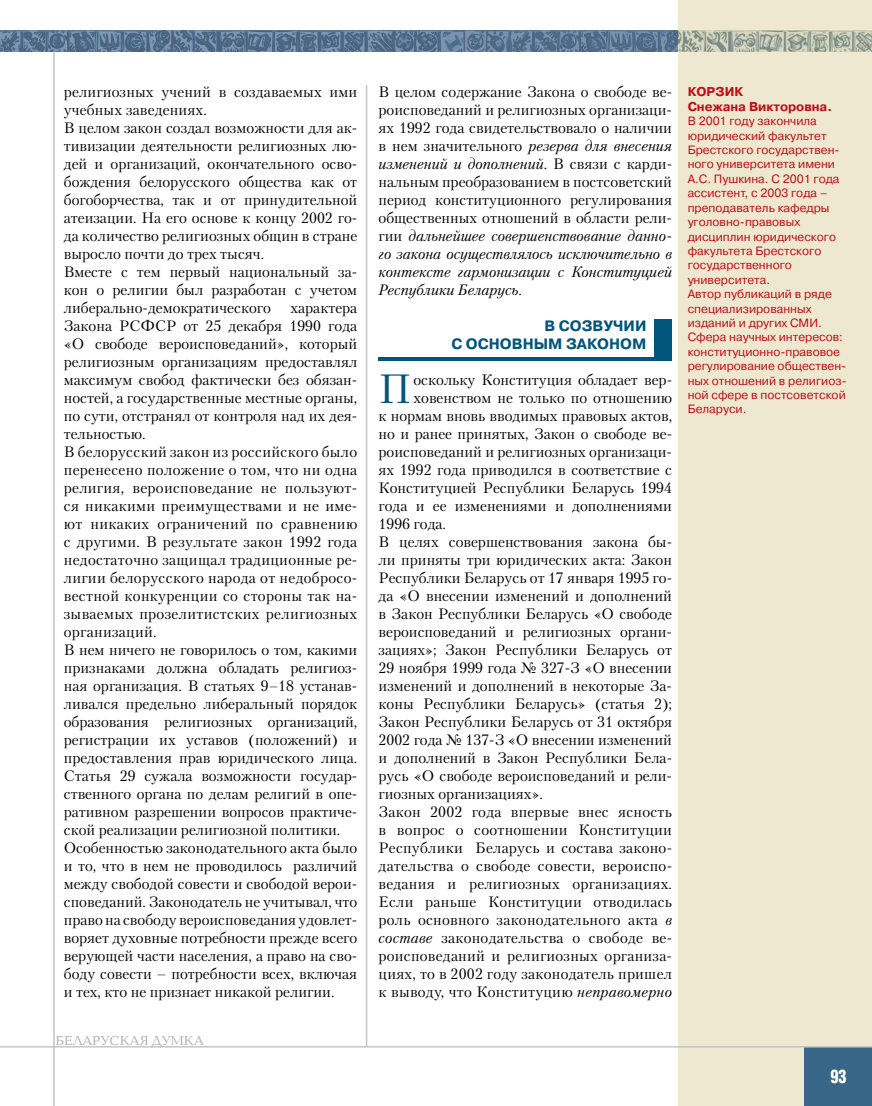
<style>
.page{position:relative;width:872px;height:1106px;background:#fff}
.page>*{position:absolute;margin:0;border:0;box-sizing:border-box;transform-origin:0 0}
.t1{font:40.65px "Petersburg C";color:#00567b}
.t2{font:700 18px "AG Letterica Cond L";color:#fff;scale:.9 1}
.t3{font:15px/18px "Petersburg C";color:#000}
.t4{font:700 15px/18px "Pragmatica C";color:#00567b;text-align:right}
.t5{font:13.5px "Baltica C";color:#aeafb2}
.t6{font:700 12.75px/14.4px "Pragmatica C";color:#c10c13}
.t7{font:12px/14.4px "Pragmatica C";color:#c10c13}
.s1{font-style:italic}
</style>
<div class="page">
<div style="left:678px;top:0;width:194px;height:1106px;background:#efe8d1"></div>
<hr style="left:53px;top:52px;width:2px;height:1054px;background:#c3c5c7">
<hr style="left:366px;top:85px;width:1px;height:961px;background:#c3c5c7">
<div style="left:804px;top:1047px;width:68px;height:59px;background:#386688"></div>
<svg style="left:0;top:31px;width:872px;height:21px;background:#6e8497"></svg>
<hr style="left:0;top:1046px;width:872px;height:1px;background:#c3c5c7">
<div style="left:654px;top:319px;width:18px;height:41px;background:#00567b"></div>
<hr style="left:378px;top:357px;width:294px;height:3px;background:#00567b">
<p class="t3" style="left:64px;top:82px;width:295px">религиозных учений в создаваемых ими учебных заведениях.<br>В целом закон создал возможности для ак&shy;тивизации деятельности религиозных лю&shy;дей и организаций, окончательного осво&shy;бождения белорусского общества как от богоборчества, так и от принудительной атеизации. На его основе к концу 2002 го&shy;да количество религиозных общин в стране выросло почти до трех тысяч.<br>Вместе с тем первый национальный за&shy;кон о религии был разработан с учетом либерально-демократического</p>
<p class="t3" style="left:64px;top:298px;width:295px;text-indent:227px">характера Закона РСФСР от 25 декабря 1990 года «О свободе вероисповеданий», который религиозным организациям предоставлял максимум свобод фактически без обязан&shy;ностей, а государственные местные органы, по сути, отстранял от контроля над их дея&shy;тельностью.<br>В белорусский закон из российского было перенесено положение о том, что ни одна религия, вероисповедание не пользуют&shy;ся никакими преимуществами и не име&shy;ют никаких ограничений по сравнению с другими. В результате закон 1992 года недостаточно защищал традиционные ре&shy;лигии белорусского народа от недобросо&shy;вестной конкуренции со стороны так на&shy;зываемых прозелитистских религиозных организаций.<br>В нем ничего не говорилось о том, какими признаками должна обладать религиоз&shy;ная организация. В статьях 9–18 устанав&shy;ливался предельно либеральный порядок образования религиозных организаций, регистрации их уставов (положений) и предоставления прав юридического лица.<br>Статья 29 сужала возможности государ&shy;ственного органа по делам религий в опе&shy;ративном разрешении вопросов практиче&shy;ской реализации религиозной политики.<br>Особенностью законодательного акта было и то, что в нем не проводилось различий между свободой совести и свободой верои&shy;споведаний. Законодатель не учитывал, что право на свободу вероисповедания удовлет&shy;воряет духовные потребности прежде всего верующей части населения, а право на сво&shy;боду совести – потребности всех, включая и тех, кто не признает никакой религии.</p>
<p class="t5" style="left:56px;top:1033px;width:150px">БЕЛАРУСКАЯ ДУМКА</p>
<p class="t3" style="left:378px;top:82px;width:295px;text-align:justify">В целом содержание Закона о свободе ве&shy;роисповеданий и религиозных организаци&shy;ях 1992 года свидетельствовало о наличии в нем значительного <span class="s1">резерва для внесения изменений и дополнений</span>. В связи с карди&shy;нальным преобразованием в постсоветский период конституционного регулирования общественных отношений в области рели&shy;гии <span class="s1">дальнейшее совершенствование данно&shy;го закона осуществлялось исключительно в контексте гармонизации с Конституцией Республики Беларусь</span>.</p>
<p class="t4" style="left:451px;top:317px;width:197px">В СОЗВУЧИИ<br>С ОСНОВНЫМ ЗАКОНОМ</p>
<h1 class="t1" style="left:378px;top:364px;width:34px">П</h1>
<p class="t3" style="left:413px;top:370px;width:260px">оскольку Конституция обладает вер-</p>
<p class="t3" style="left:413px;top:388px;width:260px">ховенством не только по отношению</p>
<p class="t3" style="left:378px;top:406px;width:295px">к нормам вновь вводимых правовых актов,</p>
<p class="t3" style="left:378px;top:424px;width:295px">но и ранее принятых, Закон о свободе ве-</p>
<p class="t3" style="left:378px;top:442px;width:295px">роисповеданий и религиозных организаци-</p>
<p class="t3" style="left:378px;top:460px;width:295px">ях 1992 года приводился в соответствие с</p>
<p class="t3" style="left:378px;top:478px;width:295px">Конституцией Республики Беларусь 1994</p>
<p class="t3" style="left:378px;top:496px;width:295px">года и ее изменениями и дополнениями</p>
<p class="t3" style="left:378px;top:514px;width:69px">1996 года.</p>
<p class="t3" style="left:378px;top:532px;width:295px">В целях совершенствования закона бы-</p>
<p class="t3" style="left:378px;top:550px;width:295px">ли приняты три юридических акта: Закон</p>
<p class="t3" style="left:378px;top:568px;width:295px">Республики Беларусь от 17 января 1995 го-</p>
<p class="t3" style="left:378px;top:586px;width:295px">да «О внесении изменений и дополнений</p>
<p class="t3" style="left:378px;top:604px;width:295px">в Закон Республики Беларусь «О свободе</p>
<p class="t3" style="left:378px;top:622px;width:295px">вероисповеданий и религиозных органи-</p>
<p class="t3" style="left:378px;top:640px;width:295px">зациях»; Закон Республики Беларусь от</p>
<p class="t3" style="left:378px;top:658px;width:295px">29 ноября 1999 года № 327-З «О внесении</p>
<p class="t3" style="left:378px;top:676px;width:295px">изменений и дополнений в некоторые За-</p>
<p class="t3" style="left:378px;top:694px;width:295px">коны Республики Беларусь» (статья 2);</p>
<p class="t3" style="left:378px;top:712px;width:295px">Закон Республики Беларусь от 31 октября</p>
<p class="t3" style="left:378px;top:730px;width:295px">2002 года № 137-З «О внесении изменений</p>
<p class="t3" style="left:378px;top:748px;width:295px">и дополнений в Закон Республики Бела-</p>
<p class="t3" style="left:378px;top:766px;width:295px">русь «О свободе вероисповеданий и рели-</p>
<p class="t3" style="left:378px;top:784px;width:166px">гиозных организациях».</p>
<p class="t3" style="left:378px;top:802px;width:295px">Закон 2002 года впервые внес ясность</p>
<p class="t3" style="left:378px;top:820px;width:295px">в вопрос о соотношении Конституции</p>
<p class="t3" style="left:378px;top:838px;width:295px">Республики Беларусь и состава законо-</p>
<p class="t3" style="left:378px;top:856px;width:295px">дательства о свободе совести, вероиспо-</p>
<p class="t3" style="left:378px;top:874px;width:295px">ведания и религиозных организациях.</p>
<p class="t3" style="left:378px;top:892px;width:295px">Если раньше Конституции отводилась</p>
<p class="t3" style="left:378px;top:910px;width:295px">роль основного законодательного акта <span class="s1">в</span></p>
<p class="t3" style="left:378px;top:928px;width:295px"><span class="s1">составе</span> законодательства о свободе ве-</p>
<p class="t3" style="left:378px;top:946px;width:295px">роисповеданий и религиозных организа-</p>
<p class="t3" style="left:378px;top:964px;width:295px">циях, то в 2002 году законодатель пришел</p>
<p class="t3" style="left:378px;top:982px;width:295px">к выводу, что Конституцию <span class="s1">неправомерно</span></p>
<p class="t6" style="left:687px;top:85px;width:146px">КОРЗИК<br>Снежана Викторовна.</p>
<p class="t7" style="left:687px;top:114px;width:161px">В 2001 году закончила юридический факультет<br>Брестского государствен&shy;ного университета имени<br>А.С. Пушкина. С 2001 года ассистент, с 2003 года – преподаватель кафедры уголовно-правовых дисциплин юридического факультета Брестского государственного университета.<br>Автор публикаций в ряде специализированных изданий и других СМИ.<br>Сфера научных интересов: конституционно-правовое регулирование обществен&shy;ных отношений в религиоз&shy;ной сфере в постсоветской<br>Беларуси.</p>
<p class="t2" style="left:830px;top:1065px;width:20px">93</p>
</div>
